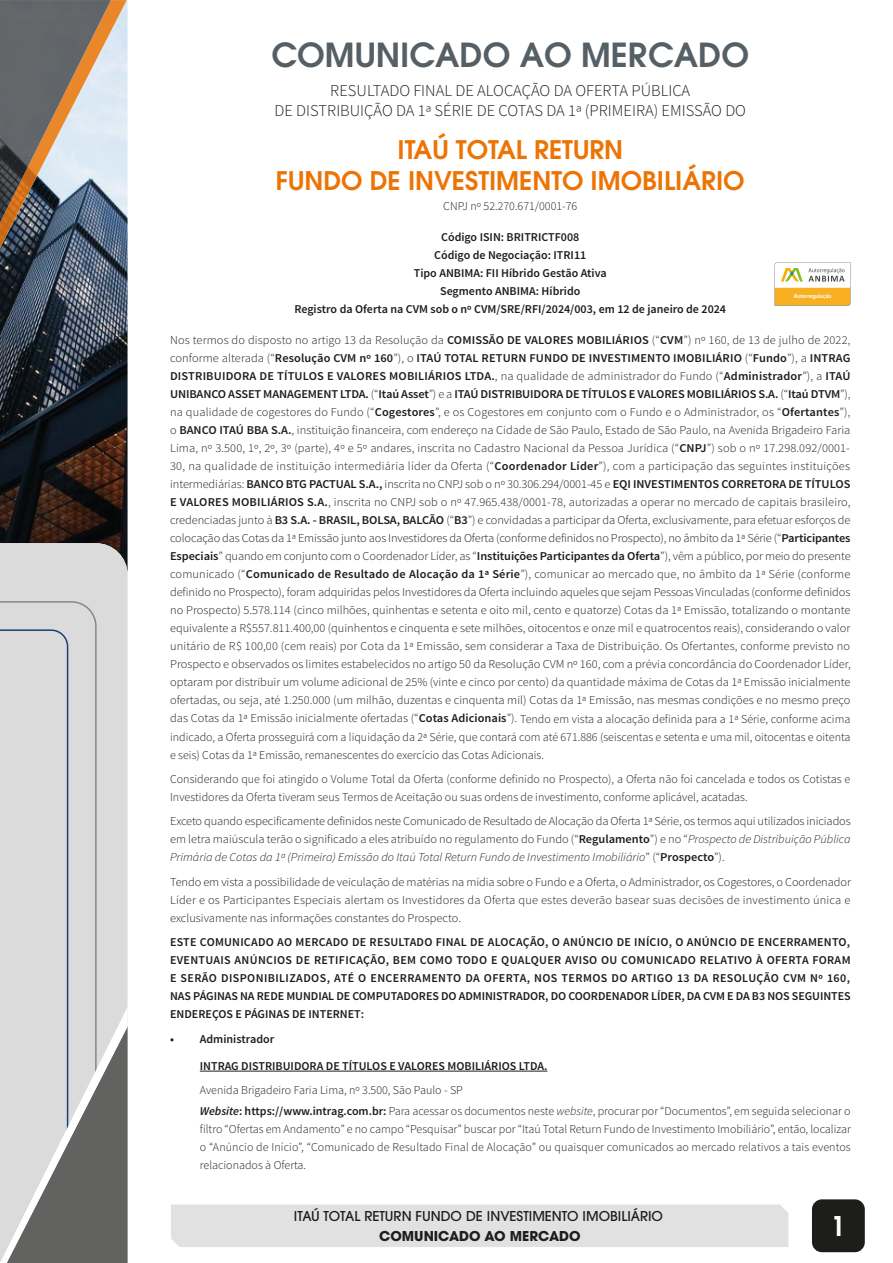
<style>
.page{position:relative;width:893px;height:1263px;background:#fff}
.page>*{position:absolute;margin:0;border:0;box-sizing:border-box;transform-origin:0 0}
.t1{font:600 33px "ITC Avant Garde Pro";color:#555f66}
.t2{font:600 27px "ITC Avant Garde Pro";color:#fff}
.t3{font:600 25.5px/30.6px "ITC Avant Garde Pro";color:#ec7404;text-align:center}
.t4{font:300 16.5px/19.8px "Source Sans Pro";color:#1d1d1b;text-align:center}
.t5{font:500 13.5px "ITC Avant Garde Pro";color:#1d1d1b}
.t6{font:700 13.5px "ITC Avant Garde Pro";color:#1d1d1b}
.t7{font:300 12px/18px "Source Sans Pro";color:#1d1d1b;text-align:justify}
.t8{font:600 12px/18px "Source Sans Pro";color:#1d1d1b;text-align:center}
.t9{font:500 5.85px "Dobra";letter-spacing:-.02em;color:#fff}
.s1{font-weight:600}
.s2{font-style:italic}
.s3{font-weight:600;font-style:italic}
</style>
<div class="page">
<div style="left:171px;top:1204px;width:617px;height:43px;background:#e1e1e1"></div>
<div style="left:812px;top:1199px;width:53px;height:53px;background:#1d1d1b;border-radius:10px"></div>
<img style="left:0;top:0;width:128px;height:465px">
<img style="left:0;top:0;width:127px;height:248px">
<img style="left:0;top:0;width:111px;height:223px">
<svg style="left:0;top:465px;width:128px;height:164px;background:#746e6b"></svg>
<svg style="left:0;top:601px;width:97px;height:28px;background:#d5d5d5"></svg>
<svg style="left:0;top:629px;width:128px;height:634px;background:#c4c4c4"></svg>
<hr style="left:200px;top:1071px;width:347px;height:1px;background:#1d1d1b">
<svg style="left:775px;top:262px;width:75px;height:44px"></svg>
<h1 class="t1" style="left:271px;top:33px;width:479px">COMUNICADO AO MERCADO</h1>
<h3 class="t4" style="left:274px;top:80px;width:473px">RESULTADO FINAL DE ALOCAÇÃO DA OFERTA PÚBLICA<br>DE DISTRIBUIÇÃO DA 1ª SÉRIE DE COTAS DA 1ª (PRIMEIRA) EMISSÃO DO</h3>
<h3 class="t3" style="left:276px;top:134px;width:470px">ITAÚ TOTAL RETURN<br>FUNDO DE INVESTIMENTO IMOBILIÁRIO</h3>
<p class="t7" style="left:443px;top:197px;width:135px">CNPJ nº 52.270.671/0001-76</p>
<p class="t8" style="left:294px;top:228px;width:433px">Código ISIN: BRITRICTF008<br>Código de Negociação: ITRI11<br>Tipo ANBIMA: FII Híbrido Gestão Ativa<br>Segmento ANBIMA: Híbrido<br>Registro da Oferta na CVM sob o nº CVM/SRE/RFI/2024/003, em 12 de janeiro de 2024</p>
<p class="t7" style="left:170px;top:331px;width:682px">Nos termos do disposto no artigo 13 da Resolução da <span class="s1">COMISSÃO DE VALORES MOBILIÁRIOS</span> (“<span class="s1">CVM</span>”) nº 160, de 13 de julho de 2022, conforme alterada (“<span class="s1">Resolução CVM nº 160</span>”), o <span class="s1">ITAÚ TOTAL RETURN FUNDO DE INVESTIMENTO IMOBILIÁRIO</span> (“<span class="s1">Fundo</span>”), a <span class="s1">INTRAG DISTRIBUIDORA DE TÍTULOS E VALORES MOBILIÁRIOS LTDA.</span>, na qualidade de administrador do Fundo (“<span class="s1">Administrador</span>”), a <span class="s1">ITAÚ UNIBANCO ASSET MANAGEMENT LTDA.</span> (“<span class="s1">Itaú Asset</span>”) e a <span class="s1">ITAÚ DISTRIBUIDORA DE TÍTULOS E VALORES MOBILIÁRIOS S.A.</span> (“<span class="s1">Itaú DTVM</span>”), na qualidade de cogestores do Fundo (“<span class="s1">Cogestores</span>”, e os Cogestores em conjunto com o Fundo e o Administrador, os “<span class="s1">Ofertantes</span>”), o <span class="s1">BANCO ITAÚ BBA S.A.</span>, instituição financeira, com endereço na Cidade de São Paulo, Estado de São Paulo, na Avenida Brigadeiro Faria Lima, nº 3.500, 1º, 2º, 3º (parte), 4º e 5º andares, inscrita no Cadastro Nacional da Pessoa Jurídica (“<span class="s1">CNPJ</span>”) sob o nº 17.298.092/0001- 30, na qualidade de instituição intermediária líder da Oferta (“<span class="s1">Coordenador Líder</span>”), com a participação das seguintes instituições intermediárias: <span class="s1">BANCO BTG PACTUAL S.A.,</span> inscrita no CNPJ sob o nº 30.306.294/0001-45 e <span class="s1">EQI INVESTIMENTOS CORRETORA DE TÍTULOS E VALORES MOBILIÁRIOS S.A.</span>, inscrita no CNPJ sob o nº 47.965.438/0001-78, autorizadas a operar no mercado de capitais brasileiro, credenciadas junto à <span class="s1">B3 S.A. - BRASIL, BOLSA, BALCÃO</span> (“<span class="s1">B3</span>”) e convidadas a participar da Oferta, exclusivamente, para efetuar esforços de colocação das Cotas da 1ª Emissão junto aos Investidores da Oferta (conforme definidos no Prospecto), no âmbito da 1ª Série (“<span class="s1">Participantes Especiais</span>” quando em conjunto com o Coordenador Líder, as “<span class="s1">Instituições Participantes da Oferta</span>”), vêm a público, por meio do presente comunicado (“<span class="s1">Comunicado de Resultado de Alocação da 1ª Série</span>”), comunicar ao mercado que, no âmbito da 1ª Série (conforme definido no Prospecto), foram adquiridas pelos Investidores da Oferta incluindo aqueles que sejam Pessoas Vinculadas (conforme definidos no Prospecto) 5.578.114 (cinco milhões, quinhentas e setenta e oito mil, cento e quatorze) Cotas da 1ª Emissão, totalizando o montante equivalente a R$557.811.400,00 (quinhentos e cinquenta e sete milhões, oitocentos e onze mil e quatrocentos reais), considerando o valor unitário de R$ 100,00 (cem reais) por Cota da 1ª Emissão, sem considerar a Taxa de Distribuição. Os Ofertantes, conforme previsto no Prospecto e observados os limites estabelecidos no artigo 50 da Resolução CVM nº 160, com a prévia concordância do Coordenador Líder, optaram por distribuir um volume adicional de 25% (vinte e cinco por cento) da quantidade máxima de Cotas da 1ª Emissão inicialmente ofertadas, ou seja, até 1.250.000 (um milhão, duzentas e cinquenta mil) Cotas da 1ª Emissão, nas mesmas condições e no mesmo preço das Cotas da 1ª Emissão inicialmente ofertadas (“<span class="s1">Cotas Adicionais</span>”). Tendo em vista a alocação definida para a 1ª Série, conforme acima indicado, a Oferta prosseguirá com a liquidação da 2ª Série, que contará com até 671.886 (seiscentas e setenta e uma mil, oitocentas e oitenta e seis) Cotas da 1ª Emissão, remanescentes do exercício das Cotas Adicionais.</p>
<p class="t7" style="left:170px;top:770px;width:682px">Considerando que foi atingido o Volume Total da Oferta (conforme definido no Prospecto), a Oferta não foi cancelada e todos os Cotistas e<br>Investidores da Oferta tiveram seus Termos de Aceitação ou suas ordens de investimento, conforme aplicável, acatadas.</p>
<p class="t7" style="left:170px;top:812px;width:682px">Exceto quando especificamente definidos neste Comunicado de Resultado de Alocação da Oferta 1ª Série, os termos aqui utilizados iniciados em letra maiúscula terão o significado a eles atribuído no regulamento do Fundo (“<span class="s1">Regulamento</span>”) e no “<span class="s2">Prospecto de Distribuição Pública Primária de Cotas da 1ª (Primeira) Emissão do Itaú Total Return Fundo de Investimento Imobiliário</span>” (“<span class="s1">Prospecto</span>”).</p>
<p class="t7" style="left:170px;top:873px;width:682px">Tendo em vista a possibilidade de veiculação de matérias na mídia sobre o Fundo e a Oferta, o Administrador, os Cogestores, o Coordenador Líder e os Participantes Especiais alertam os Investidores da Oferta que estes deverão basear suas decisões de investimento única e exclusivamente nas informações constantes do Prospecto.</p>
<p class="t8" style="left:170px;top:934px;width:682px;text-align:justify">ESTE COMUNICADO AO MERCADO DE RESULTADO FINAL DE ALOCAÇÃO, O ANÚNCIO DE INÍCIO, O ANÚNCIO DE ENCERRAMENTO, EVENTUAIS ANÚNCIOS DE RETIFICAÇÃO, BEM COMO TODO E QUALQUER AVISO OU COMUNICADO RELATIVO À OFERTA FORAM E SERÃO DISPONIBILIZADOS, ATÉ O ENCERRAMENTO DA OFERTA, NOS TERMOS DO ARTIGO 13 DA RESOLUÇÃO CVM Nº 160, NAS PÁGINAS NA REDE MUNDIAL DE COMPUTADORES DO ADMINISTRADOR, DO COORDENADOR LÍDER, DA CVM E DA B3 NOS SEGUINTES ENDEREÇOS E PÁGINAS DE INTERNET:</p>
<p class="t8" style="left:170px;top:1030px;width:106px">• Administrador</p>
<p class="t8" style="left:200px;top:1057px;width:349px">INTRAG DISTRIBUIDORA DE TÍTULOS E VALORES MOBILIÁRIOS LTDA.</p>
<p class="t7" style="left:200px;top:1080px;width:652px;line-height:21px">Avenida Brigadeiro Faria Lima, nº 3.500, São Paulo - SP<br><span class="s3">Website</span><span class="s1">: https://www.intrag.com.br:</span> Para acessar os documentos neste <span class="s2">website</span>, procurar por “Documentos”, em seguida selecionar o</p>
<p class="t7" style="left:200px;top:1120px;width:652px">filtro “Ofertas em Andamento” e no campo “Pesquisar” buscar por “Itaú Total Return Fundo de Investimento Imobiliário”, então, localizar o “Anúncio de Início”, “Comunicado de Resultado Final de Alocação” ou quaisquer comunicados ao mercado relativos a tais eventos relacionados à Oferta.</p>
<p class="t9" style="left:794px;top:293px;width:39px">Autorregulação</p>
<p class="t5" style="left:294px;top:1207px;width:371px">ITAÚ TOTAL RETURN FUNDO DE INVESTIMENTO IMOBILIÁRIO</p>
<p class="t6" style="left:379px;top:1226px;width:203px">COMUNICADO AO MERCADO</p>
<h2 class="t2" style="left:831px;top:1208px;width:17px">1</h2>
</div>
